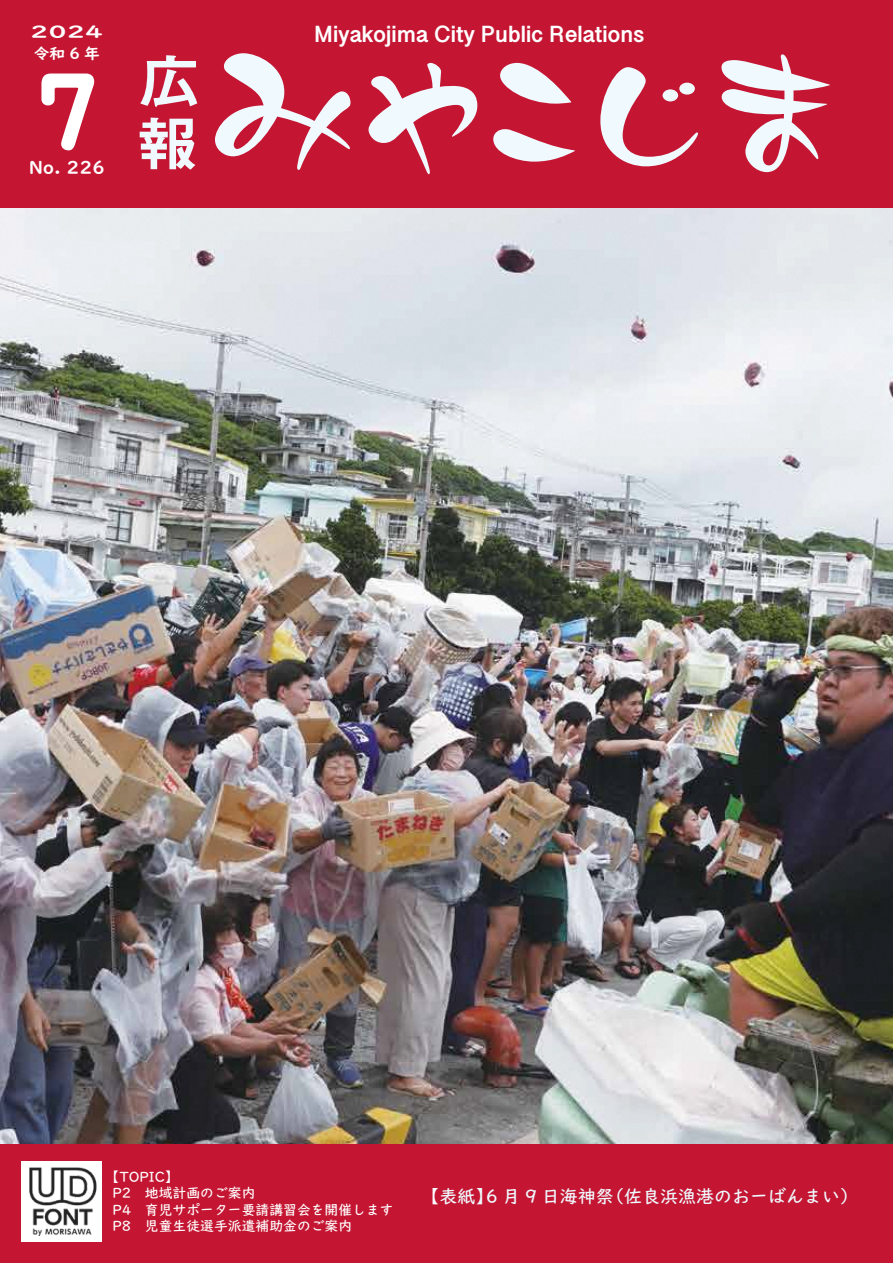
<style>
.page{position:relative;width:893px;height:1263px;background:#c41632}
.page>*{position:absolute;margin:0;border:0;box-sizing:border-box;transform-origin:0 0}
.t1{font:800 100.5px "UD Digi Kyokasho Pro N";color:#fff;scale:.9 1}
.t2{font:700 23.85px "Bangla Sangam MN";letter-spacing:.005em;color:#fff}
.t3{font:500 18px "UD Digi Kyokasho Pro N";color:#eff9fe}
.t4{font:700 17.4px "UD Digi Kyokasho Pro N";color:#fff;scale:1.05 1}
.t5{font:700 16.5px "UD Digi Kyokasho Pro N";color:#fff;scale:1.57 1}
.t6{font:700 15px "UD Digi Kyokasho Pro N";color:#fff;scale:1.05 1}
.t7{font:500 13.8px/16.5px "UD Digi Kyokasho Pro N";color:#fff}
.s1{color:#fff}
</style>
<div class="page">
<svg style="left:140px;top:55px;width:57px;height:52px"></svg>
<svg style="left:140px;top:118px;width:55px;height:52px"></svg>
<svg style="left:369px;top:63px;width:108px;height:111px"></svg>
<svg style="left:493px;top:63px;width:82px;height:99px"></svg>
<svg style="left:600px;top:67px;width:98px;height:99px"></svg>
<svg style="left:721px;top:54px;width:109px;height:118px"></svg>
<svg style="left:215px;top:53px;width:135px;height:117px"></svg>
<div style="left:21px;top:1161px;width:81px;height:81px;background:#fff"></div>
<img style="left:29px;top:1167px;width:68px;height:69px">
<img style="left:0;top:208px;width:893px;height:936px">
<p class="t5" style="left:30px;top:18px;width:48px">2024</p>
<p class="t6" style="left:34px;top:41px;width:64px">令和6年</p>
<h1 class="t1" style="left:34px;top:28px;width:76px">7</h1>
<p class="t4" style="left:29px;top:153px;width:74px">No. 226</p>
<h2 class="t2" style="left:314px;top:18px;width:332px">Miyakojima City Public Relations</h2>
<p class="t7" style="left:112px;top:1168px;width:283px;text-indent:-7px">【TOPIC】<br>P2　地域計画のご案内<br>P4　育児サポーター要請講習会を開催します<br>P8　児童生徒選手派遣補助金のご案内</p>
<h3 class="t3" style="left:422px;top:1181px;width:438px"><span class="s1">【</span>表紙】6 月 9 日海神祭（佐良浜漁港のおーばんまい）</h3>
</div>
